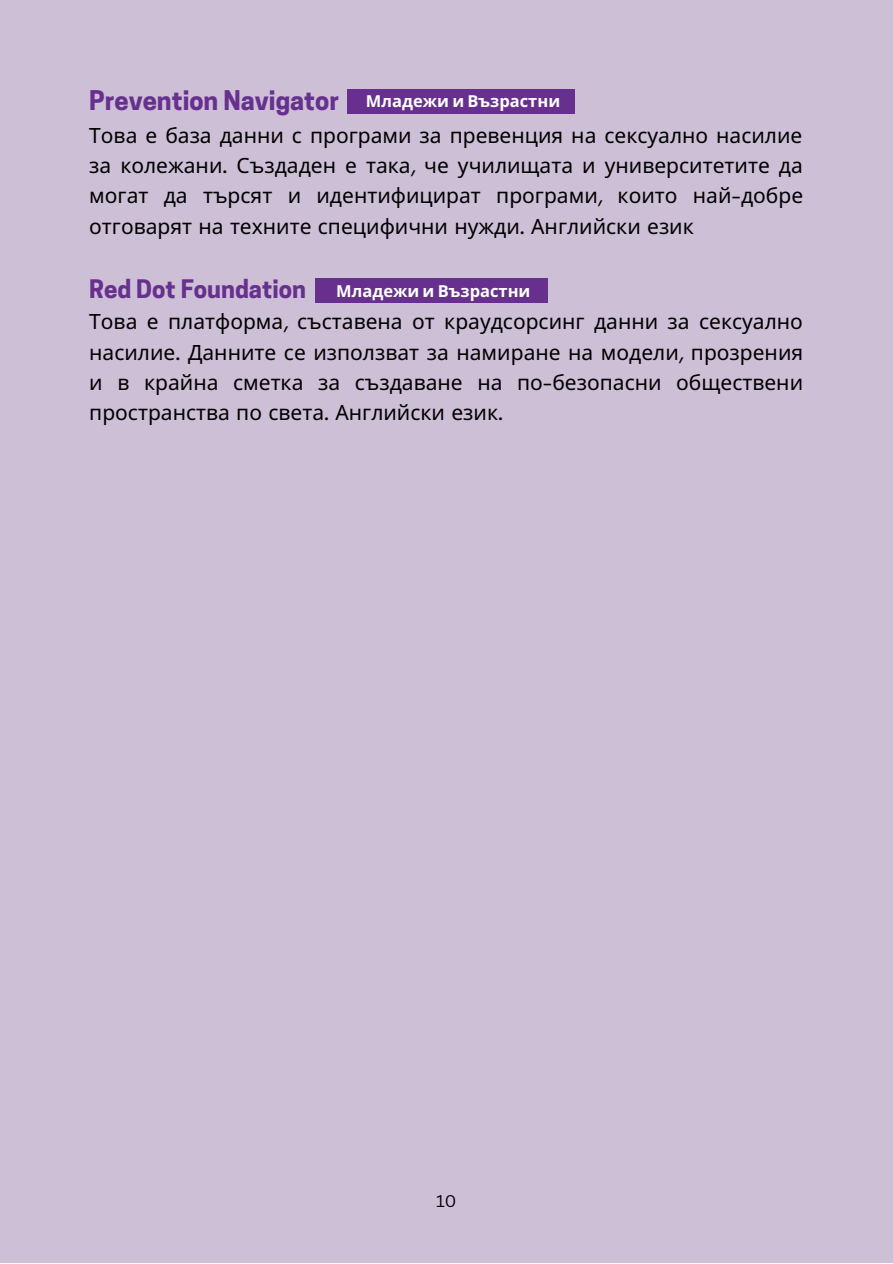
<style>
.page{position:relative;width:893px;height:1264px;background:#fff}
.page>*{position:absolute;margin:0;border:0;box-sizing:border-box;transform-origin:0 0}
.t1{font:700 25.5px "Cooper Hewitt";color:#67308e}
.t2{font:700 24px "Cooper Hewitt";color:#67308e}
.t3{font:21px/30.3px "Noto Sans";color:#000;text-align:justify}
.t4{font:700 16.5px "Noto Sans";color:#fff}
.t5{font:16.5px "Canva Sans";color:#000}
.s1{font-family:"Now"}
</style>
<div class="page">
<div style="left:0;top:0;width:892px;height:1262px;background:#cdbfd6"></div>
<div style="left:315px;top:279px;width:232px;height:24px;background:#67308e"></div>
<div style="left:347px;top:89px;width:228px;height:24px;background:#67308e"></div>
<p class="t1" style="left:89px;top:91px;width:251px">Prevention Navigator</p>
<p class="t4" style="left:366px;top:90px;width:196px">Младежи и Възрастни</p>
<p class="t3" style="left:89px;top:119px;width:715px">Това е база данни с програми за превенция на сексуално насилие за колежани<span class="s1">.</span> Създаден е така<span class="s1">,</span> че училищата и университетите да могат да търсят и идентифицират програми<span class="s1">,</span> които най<span class="s1">-</span>добре отговарят на техните специфични нужди<span class="s1">.</span> Английски език</p>
<p class="t2" style="left:89px;top:280px;width:218px">Red Dot Foundation</p>
<p class="t3" style="left:89px;top:306px;width:715px">Това е платформа<span class="s1">,</span> съставена от краудсорсинг данни за сексуално насилие<span class="s1">.</span> Данните се използват за намиране на модели<span class="s1">,</span> прозрения и в крайна сметка за създаване на по<span class="s1">-</span>безопасни обществени пространства по света<span class="s1">.</span> Английски език<span class="s1">.</span></p>
<p class="t4" style="left:336px;top:279px;width:196px">Младежи и Възрастни</p>
<p class="t5" style="left:436px;top:1189px;width:22px">10</p>
</div>
